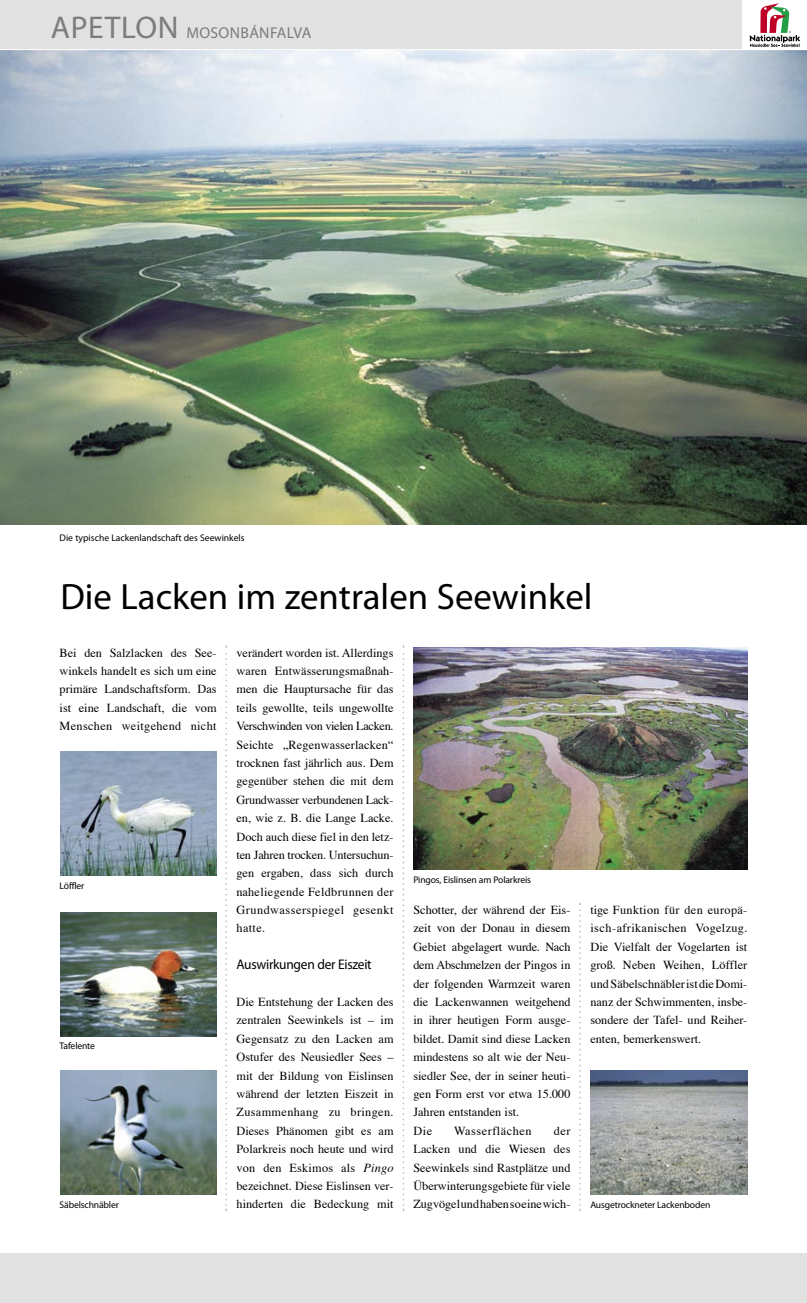
<style>
.page{position:relative;width:807px;height:1303px;background:#fff}
.page>*{position:absolute;margin:0;border:0;box-sizing:border-box;transform-origin:0 0}
.t1{font:36.75px "Berthold Akzidenz Grotesk";color:#000}
.t2{font:15.75px "Berthold Akzidenz Grotesk";letter-spacing:.02em;color:#7c7c7c}
.ZT{font:14px "Berthold Akzidenz Grotesk";letter-spacing:-.02em;color:#000;scale:.96 1}
.copy{font:12.25px/18.4px "Times";color:#000;text-align:justify}
.copy-2{font:12.25px "Times";letter-spacing:.04em;color:#000}
.t3{font:9.62px "Berthold Akzidenz Grotesk";letter-spacing:-.015em;color:#000}
.s1{font-size:31.5px}
.s2{font-style:italic}
</style>
<div class="page">
<img style="left:0;top:50px;width:806px;height:474px">
<div style="left:0;top:1253px;width:806px;height:49px;background:#e1e1e1"></div>
<div style="left:0;top:0;width:806px;height:50px;background:#e1e1e1"></div>
<hr style="left:0;top:49px;width:806px;height:1px;background:#fff">
<svg style="left:402px;top:646px;width:2px;height:564px"></svg>
<svg style="left:579px;top:903px;width:1px;height:307px"></svg>
<svg style="left:225px;top:646px;width:2px;height:564px"></svg>
<img style="left:413px;top:647px;width:334px;height:222px">
<img style="left:60px;top:912px;width:156px;height:124px">
<img style="left:60px;top:1070px;width:156px;height:124px">
<img style="left:60px;top:751px;width:156px;height:124px">
<img style="left:590px;top:1070px;width:157px;height:124px">
<div style="left:742px;top:0;width:64px;height:50px;background:#fff"></div>
<svg style="left:749px;top:3px;width:50px;height:44px"></svg>
<p class="t2" style="left:51px;top:24px;width:262px"><span class="s1">APETLON</span> MOSONBÁNFALVA</p>
<p class="t3" style="left:60px;top:532px;width:186px">Die typische Lackenlandschaft des Seewinkels</p>
<p class="t1" style="left:60px;top:576px;width:533px">Die Lacken im zentralen Seewinkel</p>
<p class="copy" style="left:60px;top:642px;width:158px">Bei den Salzlacken des See&shy;winkels handelt es sich um eine primäre Landschaftsform. Das ist eine Landschaft, die vom Menschen weitgehend nicht</p>
<p class="copy" style="left:236px;top:642px;width:158px">verändert worden ist. Allerdings waren Entwässerungsmaßnah&shy;men die Hauptursache für das teils gewollte, teils ungewollte Verschwinden von vielen Lacken.<br>Seichte „Regenwasserlacken“ trocknen fast jährlich aus. Dem gegenüber stehen die mit dem Grundwasser verbundenen Lack&shy;en, wie z. B. die Lange Lacke.<br>Doch auch diese fiel in den letz&shy;ten Jahren trocken. Untersuchun&shy;gen ergaben, dass sich durch naheliegende Feldbrunnen der Grundwasserspiegel gesenkt hatte.</p>
<p class="ZT" style="left:236px;top:956px;width:142px">Auswirkungen der Eiszeit</p>
<p class="copy" style="left:236px;top:991px;width:158px">Die Entstehung der Lacken des zentralen Seewinkels ist – im Gegensatz zu den Lacken am Ostufer des Neusiedler Sees – mit der Bildung von Eislinsen während der letzten Eiszeit in Zusammenhang zu bringen.<br>Dieses Phänomen gibt es am Polarkreis noch heute und wird von den Eskimos als <span class="s2">Pingo </span>bezeichnet. Diese Eislinsen ver&shy;hinderten die Bedeckung mit</p>
<p class="t3" style="left:60px;top:880px;width:26px">Löffler</p>
<p class="t3" style="left:60px;top:1040px;width:37px">Tafelente</p>
<p class="t3" style="left:60px;top:1199px;width:61px">Säbelschnäbler</p>
<p class="t3" style="left:413px;top:874px;width:119px">Pingos, Eislinsen am Polarkreis</p>
<p class="copy" style="left:413px;top:899px;width:158px">Schotter, der während der Eis&shy;zeit von der Donau in diesem Gebiet abgelagert wurde. Nach dem Abschmelzen der Pingos in der folgenden Warmzeit waren die Lackenwannen weitgehend in ihrer heutigen Form ausge&shy;bildet. Damit sind diese Lacken mindestens so alt wie der Neu&shy;siedler See, der in seiner heuti&shy;gen Form erst vor etwa 15.000<br>Jahren entstanden ist.</p>
<p class="copy" style="left:413px;top:1120px;width:20px">Die</p>
<p class="copy-2" style="left:454px;top:1118px;width:79px">Wasserflächen</p>
<p class="copy" style="left:413px;top:1120px;width:158px;text-indent:140px">der Lacken und die Wiesen des Seewinkels sind Rastplätze und Überwinterungsgebiete für viele Zugvögel und haben so eine wich-</p>
<p class="copy" style="left:590px;top:899px;width:158px">tige Funktion für den europä&shy;isch-afrikanischen Vogelzug.<br>Die Vielfalt der Vogelarten ist groß. Neben Weihen, Löffler und Säbelschnäbler ist die Domi&shy;nanz der Schwimmenten, insbe&shy;sondere der Tafel- und Reiher&shy;enten, bemerkenswert.</p>
<p class="t3" style="left:590px;top:1199px;width:121px">Ausgetrockneter Lackenboden</p>
</div>
